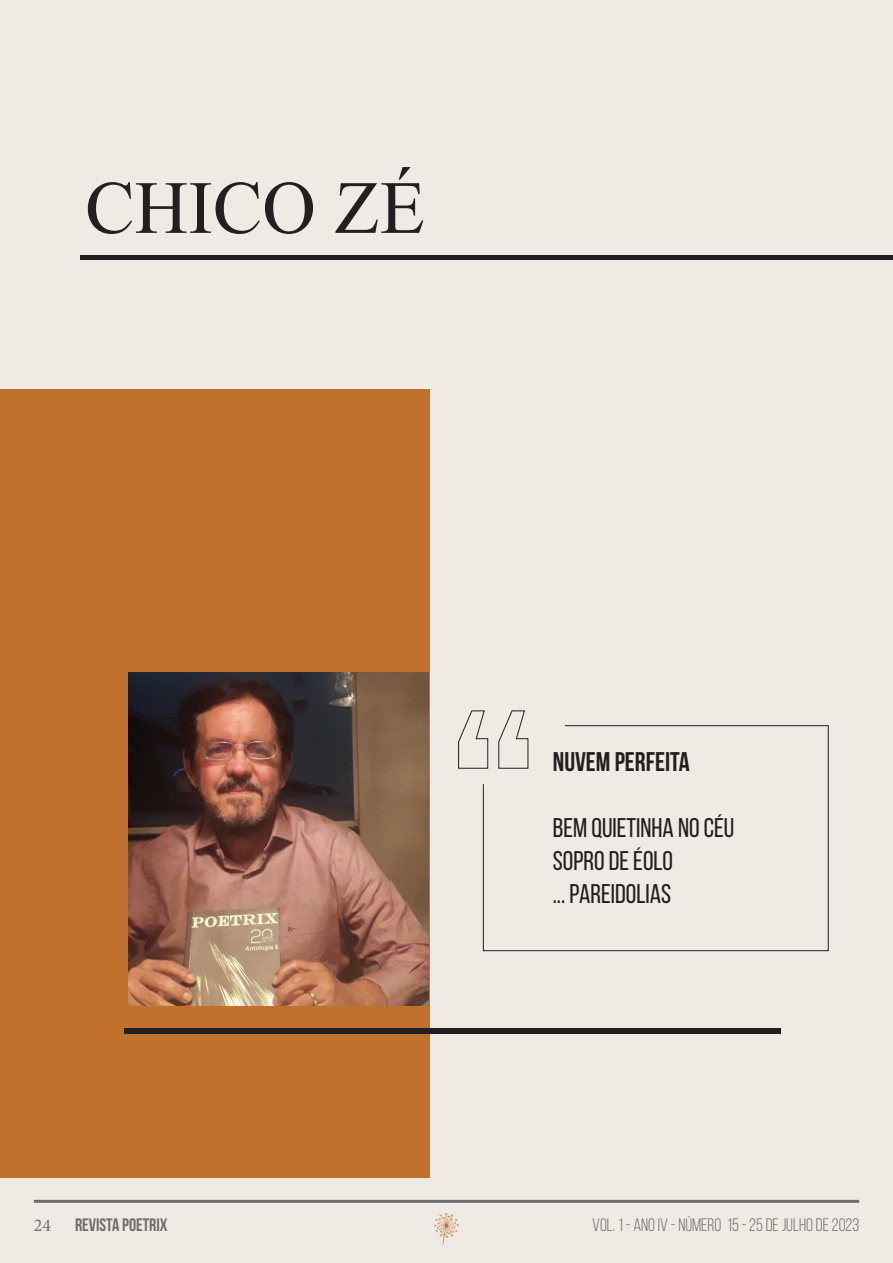
<style>
.page{position:relative;width:893px;height:1263px;background:#efeae3}
.page>*{position:absolute;margin:0;border:0;box-sizing:border-box;transform-origin:0 0}
.t1{font:75px "Times New Roman";color:#231f20}
.t2{font:27px/33px "Bebas Neue";color:#231f20}
.t3{font:700 27px "Bebas Neue";color:#231f20}
.t4{font:18px "Bebas Neue";color:#6c6d70}
.t5{font:700 18px "Bebas Neue";color:#6c6d70}
.t6{font:18px "Minion Pro";color:#6c6d70}
</style>
<div class="page">
<hr style="left:34px;top:1200px;width:825px;height:3px;background:#6c6d70">
<svg style="left:434px;top:1213px;width:25px;height:31px"></svg>
<div style="left:0;top:390px;width:429px;height:788px;background:#c0712c"></div>
<img style="left:128px;top:672px;width:301px;height:333px">
<div style="left:124px;top:1028px;width:657px;height:6px;background:#231f20"></div>
<hr style="left:80px;top:256px;width:813px;height:4px;background:#231f20">
<svg style="left:458px;top:710px;width:371px;height:241px"></svg>
<h1 class="t1" style="left:85px;top:155px;width:341px">CHICO ZÉ</h1>
<p class="t3" style="left:553px;top:747px;width:138px">NUVEM PERFEITA</p>
<p class="t2" style="left:553px;top:811px;width:183px">BEM QUIETINHA NO CÉU<br>SOPRO DE ÉOLO<br>... PAREIDOLIAS</p>
<p class="t6" style="left:34px;top:1213px;width:19px">24</p>
<p class="t5" style="left:75px;top:1215px;width:94px">REVISTA POETRIX</p>
<p class="t4" style="left:592px;top:1215px;width:268px">VOL. 1 - ANO IV - NÚMERO 15 - 25 de JULHO dE 2023</p>
</div>
